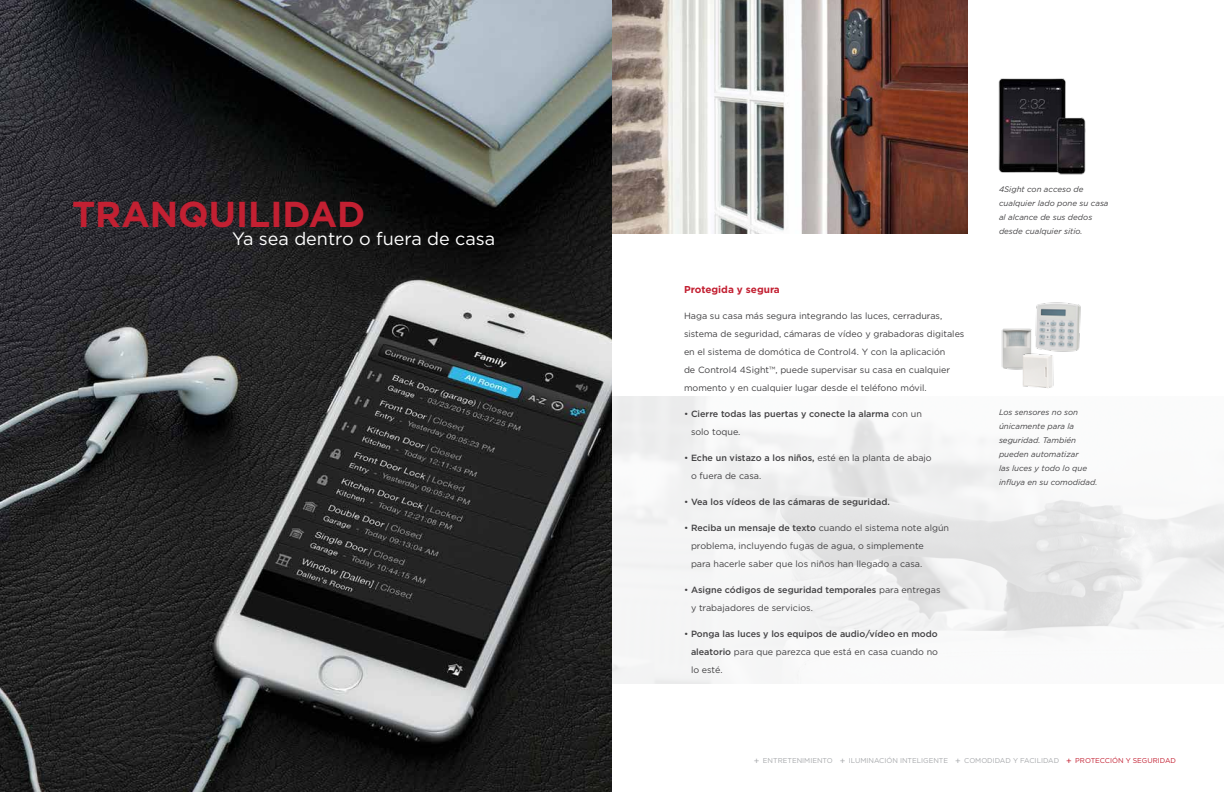
<style>
.page{position:relative;width:1224px;height:792px;background:#fff}
.page>*{position:absolute;margin:0;border:0;box-sizing:border-box;transform-origin:0 0}
.t1{font:700 36px "Gotham";color:#c32032}
.t2{font:18px "Gotham";color:#fff}
.t3{font:700 10px "Gotham";color:#c32032}
.t4{font:9px/18px "Gotham";color:#414042}
.t5{font:500 9px/18px "Gotham";color:#414042}
.t6{font:italic 8px/14px "Gotham";color:#414042}
.t7{font:7px "Gotham";color:#a7a9ac}
.s1{font-weight:400}
.s2{font-weight:500}
.s3{font-size:9px}
.s4{font-size:9px;color:#c32032}
.s5{color:#c32032}
</style>
<div class="page">
<img style="left:0;top:0;width:612px;height:792px">
<img style="left:998px;top:78px;width:88px;height:97px">
<img style="left:612px;top:0;width:356px;height:234px">
<img style="left:1035px;top:302px;width:46px;height:30px">
<img style="left:1001px;top:328px;width:31px;height:4px">
<img style="left:994px;top:332px;width:86px;height:70px">
<h1 class="t1" style="left:72px;top:190px;width:295px">TRANQUILIDAD</h1>
<h2 class="t2" style="left:232px;top:227px;width:265px">Ya sea dentro o fuera de casa</h2>
<p class="t3" style="left:684px;top:283px;width:97px">Protegida y segura</p>
<p class="t4" style="left:684px;top:307px;width:282px">Haga su casa más segura integrando las luces, cerraduras, sistema de seguridad, cámaras de vídeo y grabadoras digitales en el sistema de domótica de Control4. Y con la aplicación<br>de Control4 4Sight™, puede supervisar su casa en cualquier momento y en cualquier lugar desde el teléfono móvil.</p>
<p class="t5" style="left:691px;top:405px;width:232px;text-indent:-7px"><span class="s1">•</span> Cierre todas las puertas y conecte la alarma <span class="s1">con un solo toque.</span></p>
<p class="t4" style="left:691px;top:449px;width:242px;text-indent:-7px">• <span class="s2">Eche un vistazo a los niños,</span> esté en la planta de abajo o fuera de casa.</p>
<p class="t5" style="left:684px;top:493px;width:207px"><span class="s1">•</span> Vea los vídeos de las cámaras de seguridad.</p>
<p class="t4" style="left:691px;top:518px;width:260px;text-indent:-7px">• <span class="s2">Reciba un mensaje de texto</span> cuando el sistema note algún problema, incluyendo fugas de agua, o simplemente<br>para hacerle saber que los niños han llegado a casa.</p>
<p class="t4" style="left:691px;top:580px;width:251px;text-indent:-7px">• <span class="s2">Asigne códigos de seguridad temporales</span> para entregas y trabajadores de servicios.</p>
<p class="t5" style="left:691px;top:624px;width:249px;text-align:justify;text-indent:-7px"><span class="s1">•</span> Ponga las luces y los equipos de audio/vídeo en modo aleatorio <span class="s1">para que parezca que está en casa cuando no lo esté.</span></p>
<p class="t6" style="left:999px;top:182px;width:111px">4Sight con acceso de cualquier lado pone su casa al alcance de sus dedos desde cualquier sitio.</p>
<p class="t6" style="left:999px;top:405px;width:100px">Los sensores no son únicamente para la seguridad. También pueden automatizar<br>las luces y todo lo que influya en su comodidad.</p>
<p class="t7" style="left:754px;top:756px;width:424px"><span class="s3">+</span> ENTRETENIMIENTO <span class="s3">+</span> ILUMINACIÓN INTELIGENTE <span class="s3">+</span> COMODIDAD Y FACILIDAD <span class="s4">+</span> <span class="s5">PROTECCIÓN Y SEGURIDAD</span></p>
</div>
